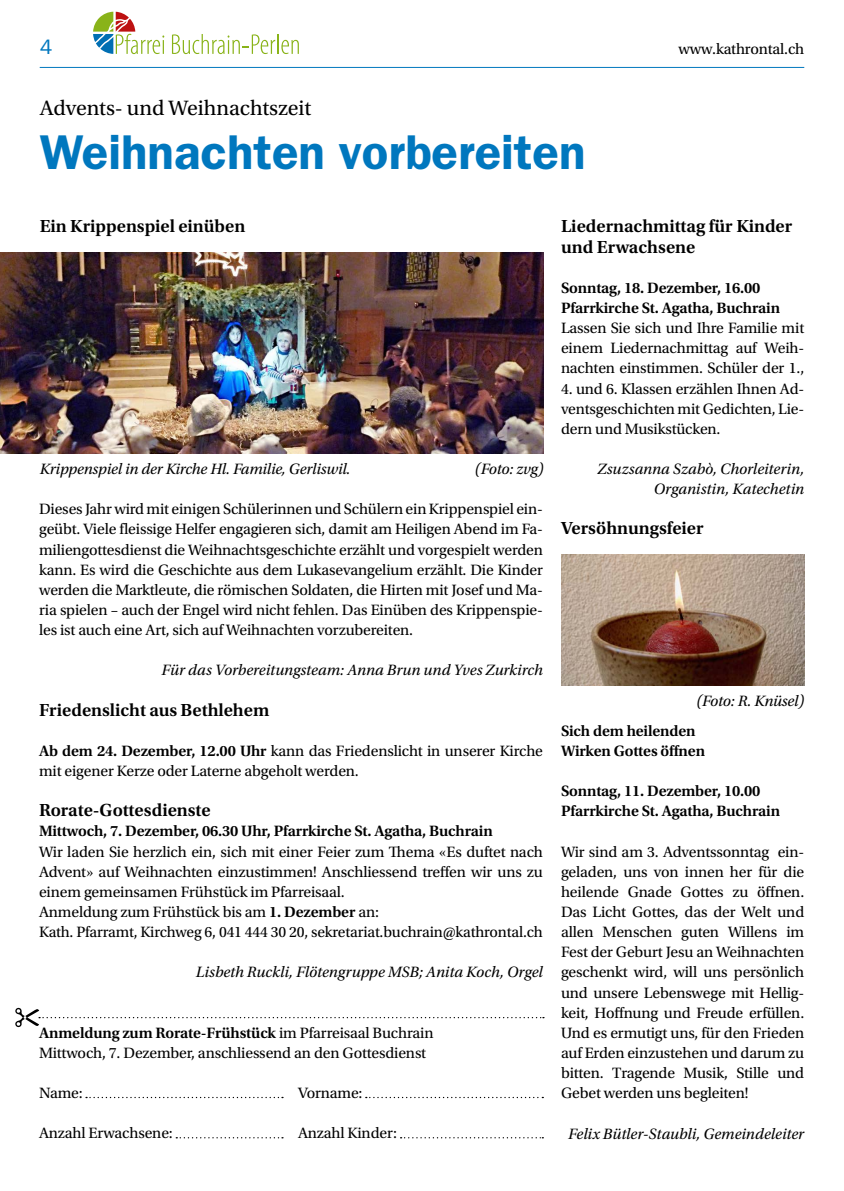
<style>
.page{position:relative;width:844px;height:1191px;background:#fff}
.page>*{position:absolute;margin:0;border:0;box-sizing:border-box;transform-origin:0 0}
.t1{font:600 49px "ITC Franklin Gothic Std";color:#0077be}
.t2{font:21.88px "Utopia Std";color:#000}
.t3{font:21px "ITC Franklin Gothic Std";color:#0077be}
.t4{font:600 18.38px/20.1px "Utopia Std";color:#000}
.t5{font:15.75px/20.1px "Utopia Std";letter-spacing:-.01em;color:#000;text-align:justify}
.t6{font:italic 15.75px/20.1px "Utopia Std";letter-spacing:-.005em;color:#000;text-align:right}
.t7{font:600 15.75px/20.1px "Utopia Std";letter-spacing:-.01em;color:#000}
.s1{font-weight:600}
</style>
<div class="page">
<svg style="left:93px;top:12px;width:71px;height:42px"></svg>
<svg style="left:172px;top:34px;width:127px;height:20px"></svg>
<hr style="left:40px;top:67px;width:764px;height:1px;background:#0077be">
<img style="left:0;top:252px;width:543px;height:202px">
<img style="left:561px;top:554px;width:243px;height:131px">
<svg style="left:15px;top:1008px;width:529px;height:19px"></svg>
<svg style="left:86px;top:1096px;width:197px;height:2px"></svg>
<svg style="left:366px;top:1096px;width:177px;height:2px"></svg>
<svg style="left:176px;top:1137px;width:107px;height:1px"></svg>
<svg style="left:400px;top:1137px;width:143px;height:1px"></svg>
<h3 class="t3" style="left:40px;top:35px;width:14px">4</h3>
<p class="t5" style="left:678px;top:39px;width:127px">www.kathrontal.ch</p>
<h2 class="t2" style="left:40px;top:96px;width:273px">Advents- und Weihnachtszeit</h2>
<h1 class="t1" style="left:40px;top:123px;width:547px">Weihnachten vorbereiten</h1>
<p class="t4" style="left:40px;top:217px;width:207px">Ein Krippenspiel einüben</p>
<p class="t4" style="left:561px;top:217px;width:233px">Liedernachmittag für Kinder und Erwachsene</p>
<p class="t7" style="left:561px;top:278px;width:220px">Sonntag, 18. Dezember, 16.00<br>Pfarrkirche St. Agatha, Buchrain</p>
<p class="t5" style="left:561px;top:318px;width:245px">Lassen Sie sich und Ihre Familie mit einem Liedernachmittag auf Weih&shy;nachten einstimmen. Schüler der 1.,</p>
<p class="t5" style="left:561px;top:379px;width:245px">4. und 6. Klassen erzählen Ihnen Ad&shy;ventsgeschichten mit Gedichten, Lie&shy;dern und Musikstücken.</p>
<p class="t6" style="left:597px;top:459px;width:208px">Zsuzsanna Szabò, Chorleiterin,<br>Organistin, Katechetin</p>
<p class="t4" style="left:561px;top:518px;width:144px">Versöhnungsfeier</p>
<p class="t6" style="left:40px;top:459px;width:312px">Krippenspiel in der Kirche Hl. Familie, Gerliswil.</p>
<p class="t6" style="left:475px;top:459px;width:70px">(Foto: zvg)</p>
<p class="t5" style="left:39px;top:499px;width:505px">Dieses Jahr wird mit einigen Schülerinnen und Schülern ein Krippenspiel ein&shy;geübt. Viele fleissige Helfer engagieren sich, damit am Heiligen Abend im Fa&shy;miliengottesdienst die Weihnachtsgeschichte erzählt und vorgespielt werden kann. Es wird die Geschichte aus dem Lukasevangelium erzählt. Die Kinder werden die Marktleute, die römischen Soldaten, die Hirten mit Josef und Ma&shy;ria spielen – auch der Engel wird nicht fehlen. Das Einüben des Krippenspie&shy;les ist auch eine Art, sich auf Weihnachten vorzubereiten.</p>
<p class="t6" style="left:161px;top:660px;width:383px">Für das Vorbereitungsteam: Anna Brun und Yves Zurkirch</p>
<p class="t4" style="left:39px;top:700px;width:232px">Friedenslicht aus Bethlehem</p>
<p class="t5" style="left:39px;top:741px;width:505px"><span class="s1">Ab dem 24. Dezember, 12.00 Uhr</span> kann das Friedenslicht in unserer Kirche mit eigener Kerze oder Laterne abgeholt werden.</p>
<p class="t4" style="left:39px;top:800px;width:173px">Rorate-Gottesdienste</p>
<p class="t7" style="left:39px;top:821px;width:455px">Mittwoch, 7. Dezember, 06.30 Uhr, Pfarrkirche St. Agatha, Buchrain</p>
<p class="t5" style="left:39px;top:841px;width:505px;text-align:left">Wir laden Sie herzlich ein, sich mit einer Feier zum Thema «Es duftet nach Advent» auf Weihnachten einzustimmen! Anschliessend treffen wir uns zu einem gemeinsamen Frühstück im Pfarreisaal.<br>Anmeldung zum Frühstück bis am <span class="s1">1. Dezember</span> an:<br>Kath. Pfarramt, Kirchweg 6, 041 444 30 20, sekretariat.buchrain@kathrontal.ch</p>
<p class="t6" style="left:196px;top:962px;width:348px">Lisbeth Ruckli, Flötengruppe MSB; Anita Koch, Orgel</p>
<p class="t6" style="left:696px;top:690px;width:109px">(Foto: R. Knüsel)</p>
<p class="t7" style="left:561px;top:721px;width:145px">Sich dem heilenden<br>Wirken Gottes öffnen</p>
<p class="t7" style="left:561px;top:781px;width:220px">Sonntag, 11. Dezember, 10.00<br>Pfarrkirche St. Agatha, Buchrain</p>
<p class="t5" style="left:561px;top:841px;width:245px">Wir sind am 3. Adventssonntag ein&shy;geladen, uns von innen her für die heilende Gnade Gottes zu öffnen.<br>Das Licht Gottes, das der Welt und allen Menschen guten Willens im Fest der Geburt Jesu an Weihnachten geschenkt wird, will uns persönlich und unsere Lebenswege mit Hellig&shy;keit, Hoffnung und Freude erfüllen.<br>Und es ermutigt uns, für den Frieden auf Erden einzustehen und darum zu bitten. Tragende Musik, Stille und Gebet werden uns begleiten!</p>
<p class="t6" style="left:568px;top:1123px;width:238px">Felix Bütler-Staubli, Gemeindeleiter</p>
<p class="t5" style="left:39px;top:1022px;width:396px"><span class="s1">Anmeldung zum Rorate-Frühstück</span> im Pfarreisaal Buchrain<br>Mittwoch, 7. Dezember, anschliessend an den Gottesdienst</p>
<p class="t5" style="left:39px;top:1083px;width:45px">Name:</p>
<p class="t5" style="left:298px;top:1083px;width:66px">Vorname:</p>
<p class="t5" style="left:39px;top:1123px;width:135px">Anzahl Erwachsene:</p>
<p class="t5" style="left:298px;top:1123px;width:101px">Anzahl Kinder:</p>
</div>
